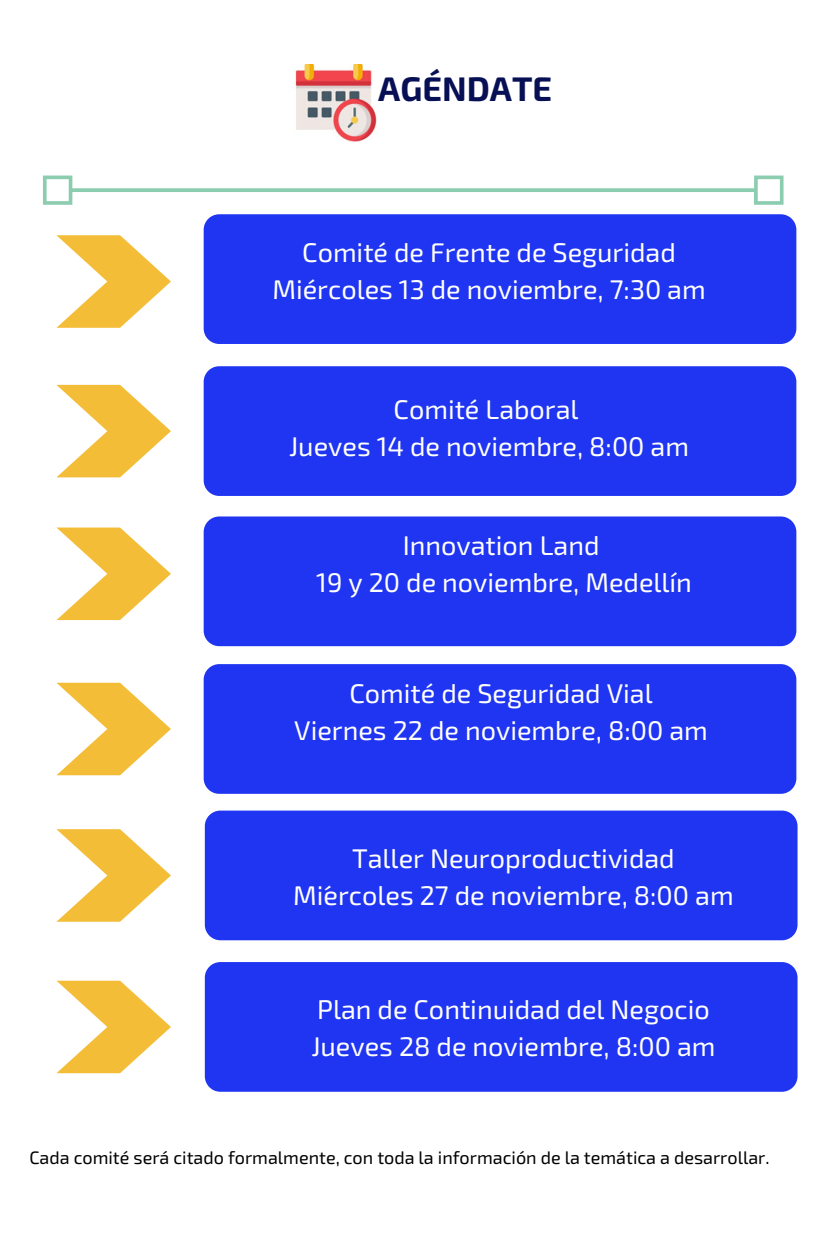
<style>
.page{position:relative;width:827px;height:1240px;background:#fff}
.page>*{position:absolute;margin:0;border:0;box-sizing:border-box;transform-origin:0 0}
.t1{font:700 34.05px "Exo 2";color:#081055}
.t2{font:27px/37.2px "Exo 2";color:#fff;text-align:center}
.t3{font:18px "Exo 2";color:#000}
</style>
<div class="page">
<img style="left:295px;top:64px;width:82px;height:78px">
<svg style="left:43px;top:176px;width:740px;height:29px"></svg>
<svg style="left:56px;top:235px;width:115px;height:93px"></svg>
<div style="left:204px;top:214px;width:592px;height:130px;background:#1f35f1;border-radius:16px"></div>
<svg style="left:56px;top:385px;width:115px;height:92px"></svg>
<div style="left:204px;top:366px;width:592px;height:130px;background:#1f35f1;border-radius:16px"></div>
<svg style="left:56px;top:527px;width:115px;height:93px"></svg>
<div style="left:204px;top:516px;width:592px;height:130px;background:#1f35f1;border-radius:16px"></div>
<svg style="left:57px;top:683px;width:114px;height:92px"></svg>
<div style="left:204px;top:664px;width:592px;height:130px;background:#1f35f1;border-radius:16px"></div>
<svg style="left:56px;top:829px;width:115px;height:93px"></svg>
<div style="left:205px;top:810px;width:592px;height:130px;background:#1f35f1;border-radius:16px"></div>
<svg style="left:56px;top:980px;width:115px;height:93px"></svg>
<div style="left:205px;top:962px;width:592px;height:130px;background:#1f35f1;border-radius:16px"></div>
<p class="t1" style="left:378px;top:67px;width:175px">AGÉNDATE</p>
<p class="t2" style="left:272px;top:232px;width:435px">Comité de Frente de Seguridad<br>Miércoles 13 de noviembre, 7:30 am</p>
<p class="t2" style="left:289px;top:390px;width:401px">Comité Laboral<br>Jueves 14 de noviembre, 8:00 am</p>
<p class="t2" style="left:316px;top:525px;width:377px">Innovation Land<br>19 y 20 de noviembre, Medellín</p>
<p class="t2" style="left:294px;top:673px;width:415px">Comité de Seguridad Vial<br>Viernes 22 de noviembre, 8:00 am</p>
<p class="t2" style="left:293px;top:838px;width:442px">Taller Neuroproductividad<br>Mi´ercoles 27 de noviembre, 8:00 am</p>
<p class="t2" style="left:311px;top:989px;width:406px;text-align:left">Plan de Continuidad del Negocio<br>Jueves 28 de noviembre, 8:00 am</p>
<p class="t3" style="left:29px;top:1146px;width:742px">Cada comité será citado formalmente, con toda la información de la temática a desarrollar.</p>
</div>
